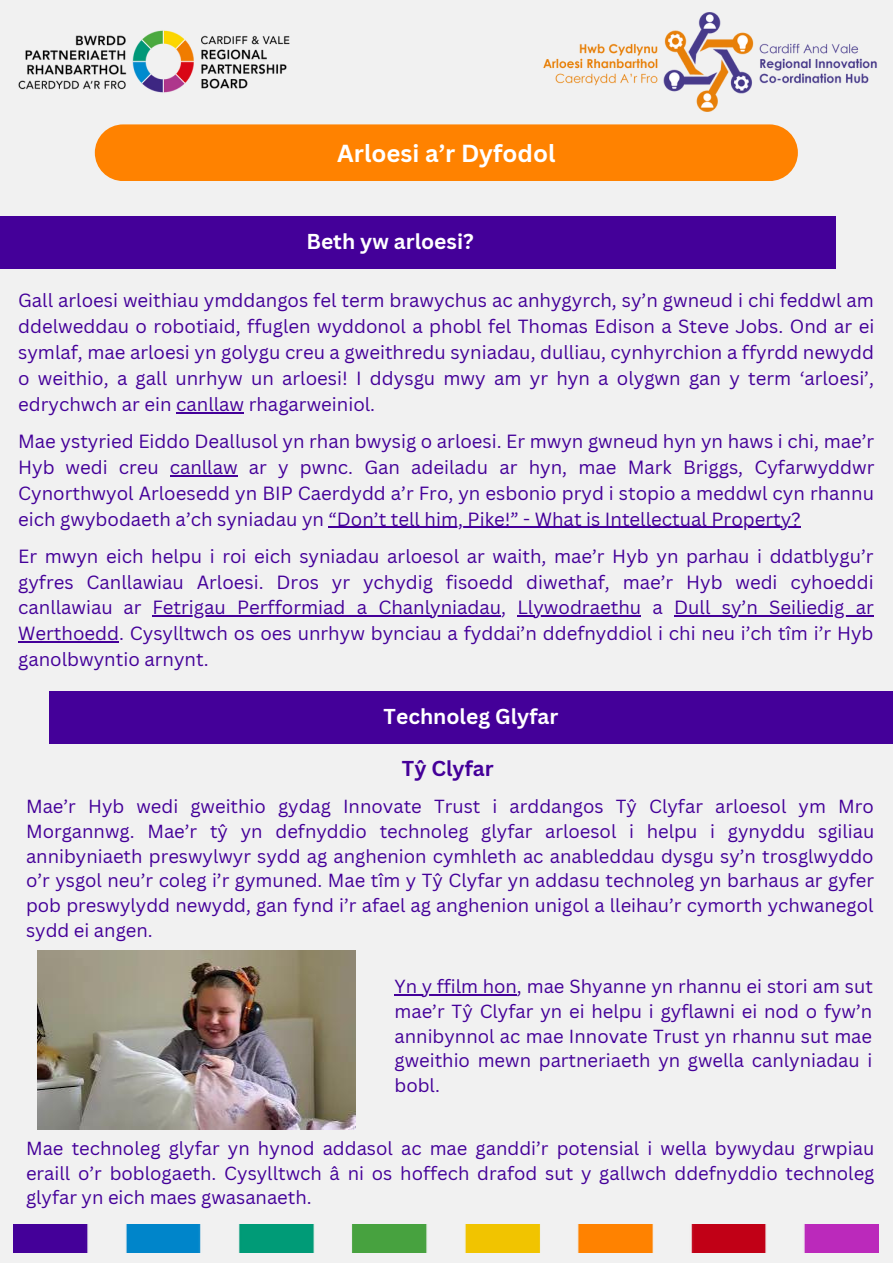
<style>
.page{position:relative;width:893px;height:1264px;background:#fff}
.page>*{position:absolute;margin:0;border:0;box-sizing:border-box;transform-origin:0 0}
.t1{font:700 24px "Canva Sans";color:#fff}
.t2{font:700 21px "Canva Sans";color:#fff}
.t3{font:700 21px "Canva Sans";color:#409}
.t4{font:18.6px/25.8px "Canva Sans";color:#409;text-align:justify}
.t5{font:18.45px/24.8px "Canva Sans";color:#409;text-align:justify}
</style>
<div class="page">
<div style="left:0;top:0;width:892px;height:1262px;background:#f1f1f1"></div>
<div style="left:95px;top:124px;width:702px;height:57px;background:#ff8200;border-radius:28px"></div>
<img style="left:14px;top:1224px;width:864px;height:28px">
<hr style="left:176px;top:412px;width:68px;height:1px;background:#409">
<hr style="left:170px;top:475px;width:68px;height:1px;background:#409">
<hr style="left:328px;top:526px;width:472px;height:2px;background:#409">
<hr style="left:152px;top:615px;width:349px;height:1px;background:#409">
<hr style="left:517px;top:615px;width:124px;height:1px;background:#409">
<hr style="left:674px;top:615px;width:199px;height:1px;background:#409">
<hr style="left:18px;top:641px;width:101px;height:1px;background:#409">
<hr style="left:394px;top:994px;width:123px;height:1px;background:#409">
<div style="left:0;top:216px;width:836px;height:52px;background:#409"></div>
<img style="left:543px;top:12px;width:334px;height:99px">
<img style="left:18px;top:30px;width:272px;height:63px">
<div style="left:49px;top:691px;width:843px;height:53px;background:#409"></div>
<img style="left:37px;top:950px;width:318px;height:179px">
<p class="t1" style="left:337px;top:136px;width:220px">Arloesi a’r Dyfodol</p>
<p class="t2" style="left:306px;top:226px;width:169px">Beth yw arloesi?</p>
<p class="t4" style="left:18px;top:287px;width:857px">Gall arloesi weithiau ymddangos fel term brawychus ac anhygyrch, sy’n gwneud i chi feddwl am ddelweddau o robotiaid, ffuglen wyddonol a phobl fel Thomas Edison a Steve Jobs. Ond ar ei symlaf, mae arloesi yn golygu creu a gweithredu syniadau, dulliau, cynhyrchion a ffyrdd newydd o weithio, a gall unrhyw un arloesi! I ddysgu mwy am yr hyn a olygwn gan y term ‘arloesi’, edrychwch ar ein canllaw rhagarweiniol.</p>
<p class="t4" style="left:18px;top:428px;width:857px">Mae ystyried Eiddo Deallusol yn rhan bwysig o arloesi. Er mwyn gwneud hyn yn haws i chi, mae’r Hyb wedi creu canllaw ar y pwnc. Gan adeiladu ar hyn, mae Mark Briggs, Cyfarwyddwr Cynorthwyol Arloesedd yn BIP Caerdydd a’r Fro, yn esbonio pryd i stopio a meddwl cyn rhannu eich gwybodaeth a’ch syniadau yn “Don’t tell him, Pike!” - What is Intellectual Property?</p>
<p class="t4" style="left:18px;top:542px;width:857px">Er mwyn eich helpu i roi eich syniadau arloesol ar waith, mae’r Hyb yn parhau i ddatblygu’r gyfres Canllawiau Arloesi. Dros yr ychydig fisoedd diwethaf, mae’r Hyb wedi cyhoeddi canllawiau ar Fetrigau Perfformiad a Chanlyniadau, Llywodraethu a Dull sy’n Seiliedig ar Werthoedd. Cysylltwch os oes unrhyw bynciau a fyddai’n ddefnyddiol i chi neu i’ch tîm i’r Hyb ganolbwyntio arnynt.</p>
<p class="t2" style="left:383px;top:702px;width:176px">Technoleg Glyfar</p>
<p class="t3" style="left:402px;top:753px;width:93px">Tŷ Clyfar</p>
<p class="t5" style="left:26px;top:793px;width:849px">Mae’r Hyb wedi gweithio gydag Innovate Trust i arddangos Tŷ Clyfar arloesol ym Mro Morgannwg. Mae’r tŷ yn defnyddio technoleg glyfar arloesol i helpu i gynyddu sgiliau annibyniaeth preswylwyr sydd ag anghenion cymhleth ac anableddau dysgu sy’n trosglwyddo o’r ysgol neu’r coleg i’r gymuned. Mae tîm y Tŷ Clyfar yn addasu technoleg yn barhaus ar gyfer pob preswylydd newydd, gan fynd i’r afael ag anghenion unigol a lleihau’r cymorth ychwanegol sydd ei angen.</p>
<p class="t5" style="left:394px;top:973px;width:480px">Yn y ffilm hon, mae Shyanne yn rhannu ei stori am sut mae’r Tŷ Clyfar yn ei helpu i gyflawni ei nod o fyw’n annibynnol ac mae Innovate Trust yn rhannu sut mae gweithio mewn partneriaeth yn gwella canlyniadau i bobl.</p>
<p class="t5" style="left:26px;top:1135px;width:849px">Mae technoleg glyfar yn hynod addasol ac mae ganddi’r potensial i wella bywydau grwpiau eraill o’r boblogaeth. Cysylltwch â ni os hoffech drafod sut y gallwch ddefnyddio technoleg glyfar yn eich maes gwasanaeth.</p>
</div>
